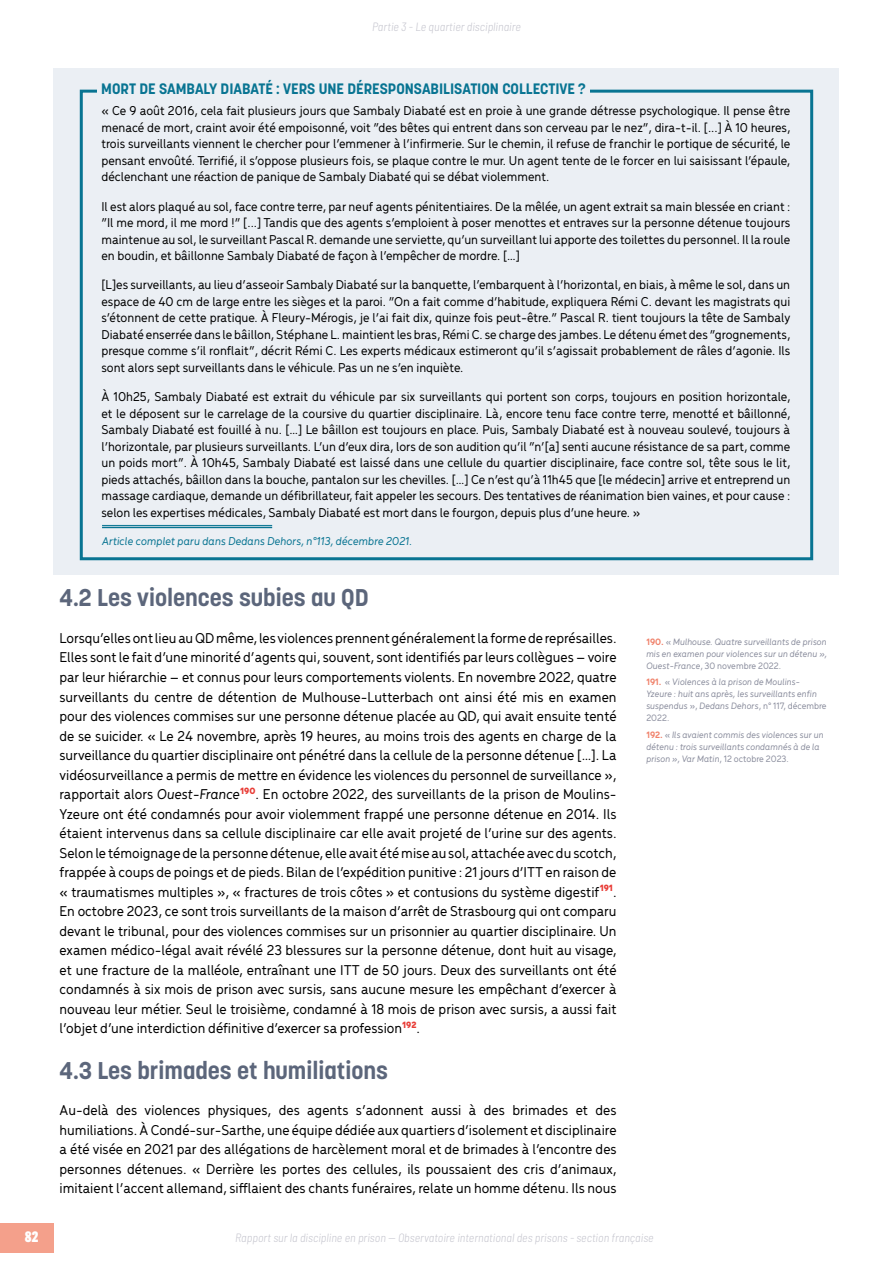
<style>
.page{position:relative;width:893px;height:1263px;background:#fff}
.page>*{position:absolute;margin:0;border:0;box-sizing:border-box;transform-origin:0 0}
.t1{font:700 24px "Korolev";color:#5c667b}
.t2{font:500 15px/19.5px "Menca";color:#000;text-align:justify}
.t3{font:700 15px "Korolev";color:#087492}
.t4{font:900 condensed 15px "Lorimer No 2";color:#fff}
.t5{font:500 13.5px/16.5px "Menca";color:#000;text-align:justify}
.t6{font:italic 300 semi-condensed 12px "Barlow";color:#c5c5ce}
.t7{font:italic 500 12px "Menca";color:#087492}
.t8{font:italic 500 9.75px/12px "Menca";color:#8a8d9d}
.s1{font-style:italic}
.s2{font-weight:700;font-style:normal;color:#f0816a}
.s3{font-style:normal}
</style>
<div class="page">
<div style="left:0;top:1223px;width:54px;height:29px;background:#f4a08b"></div>
<div style="left:54px;top:68px;width:785px;height:506px;background:#ebeff4"></div>
<div style="left:80px;top:90px;width:733px;height:470px;border:3px solid #087492"></div>
<div style="left:97px;top:83px;width:493px;height:16px;background:#ebeff4"></div>
<hr style="left:102px;top:525px;width:170px;height:1px;background:#087492">
<hr style="left:102px;top:527px;width:170px;height:1px;background:#087492">
<p class="t4" style="left:25px;top:1228px;width:15px">82</p>
<p class="t6" style="left:372px;top:19px;width:150px">Partie 3 - Le quartier disciplinaire</p>
<p class="t3" style="left:101px;top:80px;width:486px">MORT DE SAMBALY DIABATÉ : VERS UNE DÉRESPONSABILISATION COLLECTIVE ?</p>
<p class="t5" style="left:101px;top:102px;width:690px">« Ce 9 août 2016, cela fait plusieurs jours que Sambaly Diabaté est en proie à une grande détresse psychologique. Il pense être menacé de mort, craint avoir été empoisonné, voit “des bêtes qui entrent dans son cerveau par le nez”, dira-t-il. [...] À 10 heures, trois surveillants viennent le chercher pour l’emmener à l’infirmerie. Sur le chemin, il refuse de franchir le portique de sécurité, le pensant envoûté. Terrifié, il s’oppose plusieurs fois, se plaque contre le mur. Un agent tente de le forcer en lui saisissant l’épaule, déclenchant une réaction de panique de Sambaly Diabaté qui se débat violemment.</p>
<p class="t5" style="left:101px;top:197px;width:690px">Il est alors plaqué au sol, face contre terre, par neuf agents pénitentiaires. De la mêlée, un agent extrait sa main blessée en criant : “Il me mord, il me mord !” [...] Tandis que des agents s’emploient à poser menottes et entraves sur la personne détenue toujours maintenue au sol, le surveillant Pascal R. demande une serviette, qu’un surveillant lui apporte des toilettes du personnel. Il la roule en boudin, et bâillonne Sambaly Diabaté de façon à l’empêcher de mordre. […]</p>
<p class="t5" style="left:101px;top:276px;width:690px">[L]es surveillants, au lieu d’asseoir Sambaly Diabaté sur la banquette, l’embarquent à l’horizontal, en biais, à même le sol, dans un espace de 40 cm de large entre les sièges et la paroi. “On a fait comme d’habitude, expliquera Rémi C. devant les magistrats qui s’étonnent de cette pratique. À Fleury-Mérogis, je l’ai fait dix, quinze fois peut-être.” Pascal R. tient toujours la tête de Sambaly Diabaté enserrée dans le bâillon, Stéphane L. maintient les bras, Rémi C. se charge des jambes. Le détenu émet des “grognements, presque comme s’il ronflait”, décrit Rémi C. Les experts médicaux estimeront qu’il s’agissait probablement de râles d’agonie. Ils sont alors sept surveillants dans le véhicule. Pas un ne s’en inquiète.</p>
<p class="t5" style="left:101px;top:388px;width:690px">À 10h25, Sambaly Diabaté est extrait du véhicule par six surveillants qui portent son corps, toujours en position horizontale, et le déposent sur le carrelage de la coursive du quartier disciplinaire. Là, encore tenu face contre terre, menotté et bâillonné, Sambaly Diabaté est fouillé à nu. […] Le bâillon est toujours en place. Puis, Sambaly Diabaté est à nouveau soulevé, toujours à l’horizontale, par plusieurs surveillants. L’un d’eux dira, lors de son audition qu’il “n’[a] senti aucune résistance de sa part, comme un poids mort”. À 10h45, Sambaly Diabaté est laissé dans une cellule du quartier disciplinaire, face contre sol, tête sous le lit, pieds attachés, bâillon dans la bouche, pantalon sur les chevilles. […] Ce n’est qu’à 11h45 que [le médecin] arrive et entreprend un massage cardiaque, demande un défibrillateur, fait appeler les secours. Des tentatives de réanimation bien vaines, et pour cause : selon les expertises médicales, Sambaly Diabaté est mort dans le fourgon, depuis plus d’une heure. »</p>
<p class="t7" style="left:102px;top:533px;width:312px">Article complet paru dans Dedans Dehors, n°113, décembre 2021.</p>
<h1 class="t1" style="left:60px;top:583px;width:311px">4.2 Les violences subies au QD</h1>
<p class="t2" style="left:60px;top:627px;width:559px">Lorsqu’elles ont lieu au QD même, les violences prennent généralement la forme de représailles.<br>Elles sont le fait d’une minorité d’agents qui, souvent, sont identifiés par leurs collègues – voire par leur hiérarchie – et connus pour leurs comportements violents. En novembre 2022, quatre surveillants du centre de détention de Mulhouse-Lutterbach ont ainsi été mis en examen pour des violences commises sur une personne détenue placée au QD, qui avait ensuite tenté de se suicider. « Le 24 novembre, après 19 heures, au moins trois des agents en charge de la surveillance du quartier disciplinaire ont pénétré dans la cellule de la personne détenue […]. La vidéosurveillance a permis de mettre en évidence les violences du personnel de surveillance », rapportait alors <span class="s1">Ouest-France</span><sup>190</sup>. En octobre 2022, des surveillants de la prison de Moulins-Yzeure ont été condamnés pour avoir violemment frappé une personne détenue en 2014. Ils étaient intervenus dans sa cellule disciplinaire car elle avait projeté de l’urine sur des agents.<br>Selon le témoignage de la personne détenue, elle avait été mise au sol, attachée avec du scotch, frappée à coups de poings et de pieds. Bilan de l’expédition punitive : 21 jours d’ITT en raison de « traumatismes multiples », « fractures de trois côtes » et contusions du système digestif<sup>191</sup>.<br>En octobre 2023, ce sont trois surveillants de la maison d’arrêt de Strasbourg qui ont comparu devant le tribunal, pour des violences commises sur un prisonnier au quartier disciplinaire. Un examen médico-légal avait révélé 23 blessures sur la personne détenue, dont huit au visage, et une fracture de la malléole, entraînant une ITT de 50 jours. Deux des surveillants ont été condamnés à six mois de prison avec sursis, sans aucune mesure les empêchant d’exercer à nouveau leur métier. Seul le troisième, condamné à 18 mois de prison avec sursis, a aussi fait l’objet d’une interdiction définitive d’exercer sa profession<sup>192</sup>.</p>
<h1 class="t1" style="left:60px;top:1055px;width:330px">4.3 Les brimades et humiliations</h1>
<p class="t2" style="left:60px;top:1099px;width:559px">Au-delà des violences physiques, des agents s’adonnent aussi à des brimades et des humiliations. À Condé-sur-Sarthe, une équipe dédiée aux quartiers d’isolement et disciplinaire a été visée en 2021 par des allégations de harcèlement moral et de brimades à l’encontre des personnes détenues. « Derrière les portes des cellules, ils poussaient des cris d’animaux, imitaient l’accent allemand, sifflaient des chants funéraires, relate un homme détenu. Ils nous</p>
<p class="t8" style="left:646px;top:635px;width:182px;text-align:justify"><span class="s2">190.</span> <span class="s3">«</span> Mulhouse. Quatre surveillants de prison mis en examen pour violences sur un détenu », Ouest-France<span class="s3">, 30 novembre 2022.</span></p>
<p class="t8" style="left:646px;top:676px;width:182px"><span class="s2">191.</span> <span class="s3">«</span> Violences à la prison de Moulins-Yzeure : huit ans après, les surveillants enfin suspendus <span class="s3">»,</span> Dedans Dehors<span class="s3">, n° 117, décembre 2022.</span></p>
<p class="t8" style="left:646px;top:728px;width:179px"><span class="s2">192.</span> <span class="s3">«</span> Ils avaient commis des violences sur un détenu : trois surveillants condamnés à de la prison », Var Matin<span class="s3">, 12 octobre 2023.</span></p>
<p class="t6" style="left:235px;top:1230px;width:420px">Rapport sur la discipline en prison — Observatoire international des prisons - section française</p>
</div>
